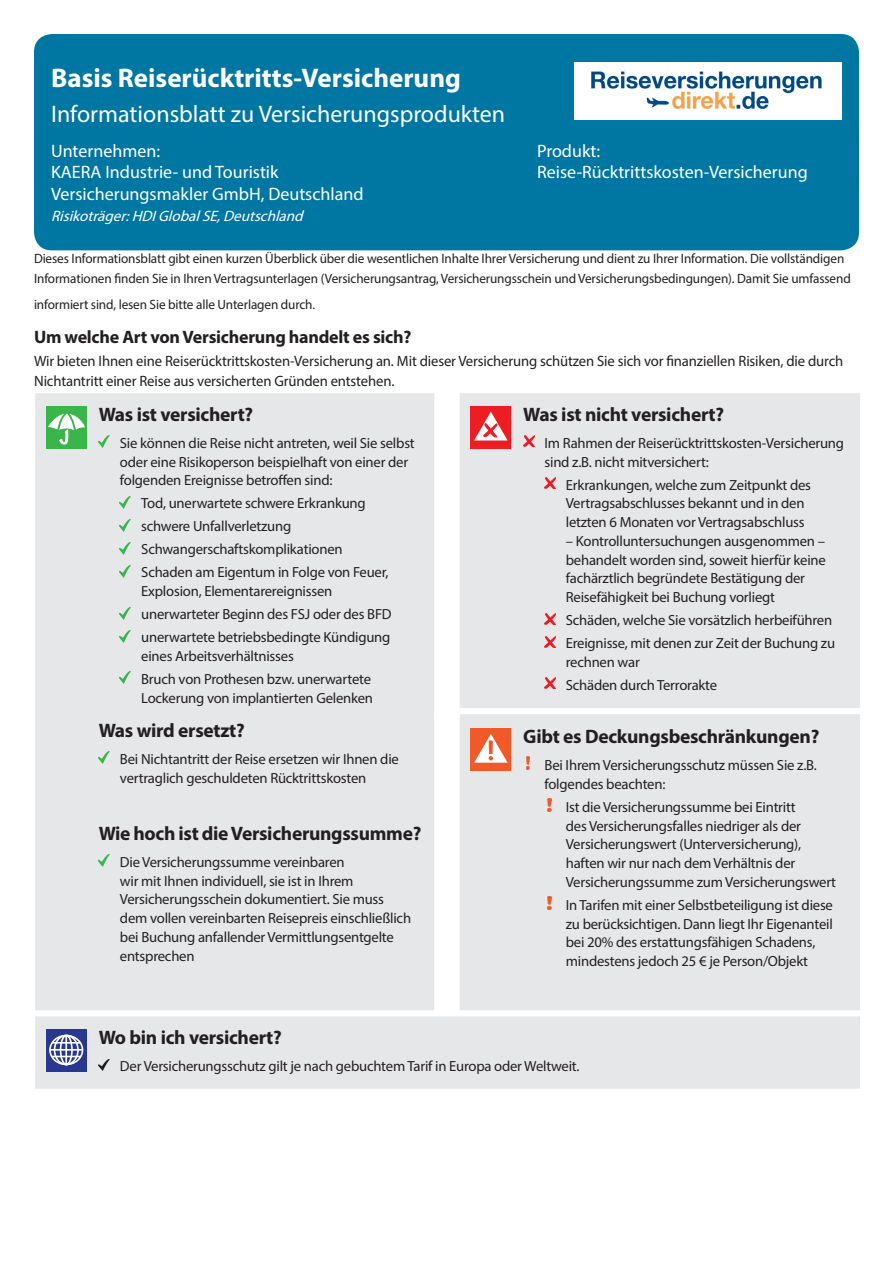
<style>
.page{position:relative;width:893px;height:1263px;background:#fff}
.page>*{position:absolute;margin:0;border:0;box-sizing:border-box;transform-origin:0 0}
.Form_title{font:700 27px "Myriad Pro";color:#fff}
.Form_sub_title{font:24px "Myriad Pro";color:#fff}
.Cover_subhead{font:700 19.5px "Myriad Pro";letter-spacing:-.015em;color:#231f20}
.Company_Product_head{font:18px "Myriad Pro";color:#fff}
.Cover_subhead-2{font:700 18px "Myriad Pro";letter-spacing:-.015em;color:#231f20}
.Form_intro{font:15px/19.5px "Myriad Pro";letter-spacing:-.01em;color:#231f20}
.Company_Product_head-2{font:italic 15px "Myriad Pro";color:#fff}
.Covered_bullets{font:14.7px/18.8px "Myriad Pro";letter-spacing:-.015em;color:#231f20}
.Form_intro-2{font:13.5px/19.5px "Myriad Pro";letter-spacing:-.01em;color:#231f20}
</style>
<div class="page">
<div style="left:34px;top:34px;width:825px;height:216px;background:#0076a3;border-radius:18px"></div>
<div style="left:35px;top:393px;width:825px;height:696px;background:#e6e7e9"></div>
<div style="left:460px;top:708px;width:59px;height:6px;background:#fff"></div>
<div style="left:519px;top:708px;width:341px;height:6px;background:#fff"></div>
<div style="left:434px;top:712px;width:26px;height:6px;background:#fff"></div>
<div style="left:46px;top:406px;width:41px;height:42px;background:#3ab54a"></div>
<svg style="left:48px;top:409px;width:37px;height:35px"></svg>
<svg style="left:99px;top:436px;width:10px;height:12px"></svg>
<svg style="left:120px;top:496px;width:11px;height:12px"></svg>
<svg style="left:120px;top:519px;width:11px;height:12px"></svg>
<svg style="left:120px;top:542px;width:11px;height:12px"></svg>
<svg style="left:120px;top:565px;width:11px;height:12px"></svg>
<svg style="left:120px;top:607px;width:11px;height:12px"></svg>
<svg style="left:120px;top:630px;width:11px;height:12px"></svg>
<svg style="left:120px;top:672px;width:11px;height:12px"></svg>
<svg style="left:99px;top:752px;width:10px;height:12px"></svg>
<svg style="left:99px;top:855px;width:10px;height:12px"></svg>
<div style="left:470px;top:406px;width:41px;height:42px;background:#ee1d23"></div>
<svg style="left:474px;top:412px;width:34px;height:28px"></svg>
<svg style="left:523px;top:436px;width:11px;height:11px"></svg>
<svg style="left:545px;top:478px;width:10px;height:10px"></svg>
<svg style="left:545px;top:613px;width:10px;height:11px"></svg>
<svg style="left:545px;top:636px;width:10px;height:11px"></svg>
<svg style="left:545px;top:678px;width:10px;height:11px"></svg>
<div style="left:470px;top:728px;width:41px;height:43px;background:#f15929"></div>
<svg style="left:474px;top:734px;width:34px;height:29px"></svg>
<svg style="left:526px;top:757px;width:4px;height:13px"></svg>
<img style="left:547px;top:798px;width:4px;height:14px">
<img style="left:547px;top:896px;width:4px;height:14px">
<svg style="left:46px;top:1029px;width:41px;height:43px"></svg>
<div style="left:49px;top:1035px;width:34px;height:30px;border:2px solid #fff;border-radius:50%"></div>
<div style="left:54px;top:1035px;width:25px;height:30px;border:2px solid #fff;border-radius:50%"></div>
<div style="left:60px;top:1035px;width:13px;height:30px;border:2px solid #fff;border-radius:50%"></div>
<hr style="left:65px;top:1035px;width:2px;height:30px;background:#fff">
<svg style="left:52px;top:1042px;width:29px;height:1px"></svg>
<svg style="left:52px;top:1056px;width:29px;height:1px"></svg>
<hr style="left:50px;top:1049px;width:33px;height:1px;background:#fff">
<svg style="left:99px;top:1059px;width:10px;height:12px"></svg>
<img style="left:575px;top:62px;width:267px;height:57px">
<p class="Form_title" style="left:51px;top:60px;width:411px">Basis Reiserücktritts-Versicherung</p>
<p class="Form_sub_title" style="left:51px;top:99px;width:456px">Informationsblatt zu Versicherungsprodukten</p>
<p class="Company_Product_head" style="left:51px;top:139px;width:111px">Unternehmen:</p>
<p class="Company_Product_head" style="left:537px;top:139px;width:65px">Produkt:</p>
<p class="Company_Product_head" style="left:51px;top:161px;width:229px">KAERA Industrie- und Touristik</p>
<p class="Company_Product_head" style="left:537px;top:161px;width:272px">Reise-Rücktrittskosten-Versicherung</p>
<p class="Company_Product_head" style="left:51px;top:183px;width:314px">Versicherungsmakler GmbH, Deutschland</p>
<p class="Company_Product_head-2" style="left:51px;top:207px;width:258px">Risikoträger:HDIGlobalSE,Deutschland</p>
<p class="Form_intro-2" style="left:34px;top:249px;width:818px">Dieses Informationsblatt gibt einen kurzen Überblick über die wesentlichen Inhalte Ihrer Versicherung und dient zu Ihrer Information. Die vollständigen<br>Informationen finden Sie in Ihren Vertragsunterlagen (Versicherungsantrag, Versicherungsschein und Versicherungsbedingungen). Damit Sie umfassend</p>
<p class="Form_intro-2" style="left:34px;top:294px;width:283px">informiert sind, lesen Sie bitte alle Unterlagen durch.</p>
<p class="Cover_subhead-2" style="left:34px;top:325px;width:379px">Um welche Art von Versicherung handelt es sich?</p>
<p class="Form_intro" style="left:34px;top:351px;width:811px">Wir bieten Ihnen eine Reiserücktrittskosten-Versicherung an. Mit dieser Versicherung schützen Sie sich vor finanziellen Risiken, die durch<br>Nichtantritt einer Reise aus versicherten Gründen entstehen.</p>
<p class="Cover_subhead" style="left:99px;top:401px;width:156px">Was ist versichert?</p>
<p class="Covered_bullets" style="left:120px;top:433px;width:296px">Sie können die Reise nicht antreten, weil Sie selbst oder eine Risikoperson beispielhaft von einer der folgenden Ereignisse betroffen sind:</p>
<p class="Covered_bullets" style="left:141px;top:494px;width:226px">Tod, unerwartete schwere Erkrankung</p>
<p class="Covered_bullets" style="left:141px;top:517px;width:152px">schwere Unfallverletzung</p>
<p class="Covered_bullets" style="left:141px;top:540px;width:203px">Schwangerschaftskomplikationen</p>
<p class="Covered_bullets" style="left:141px;top:563px;width:249px">Schaden am Eigentum in Folge von Feuer,<br>Explosion, Elementarereignissen</p>
<p class="Covered_bullets" style="left:141px;top:604px;width:252px">unerwarteter Beginn des FSJ oder des BFD</p>
<p class="Covered_bullets" style="left:141px;top:627px;width:251px">unerwartete betriebsbedingte Kündigung eines Arbeitsverhältnisses</p>
<p class="Covered_bullets" style="left:141px;top:669px;width:233px">Bruch von Prothesen bzw. unerwartete<br>Lockerung von implantierten Gelenken</p>
<p class="Cover_subhead" style="left:99px;top:717px;width:148px">Was wird ersetzt?</p>
<p class="Covered_bullets" style="left:120px;top:749px;width:280px">Bei Nichtantritt der Reise ersetzen wir Ihnen die vertraglich geschuldeten Rücktrittskosten</p>
<p class="Cover_subhead" style="left:523px;top:401px;width:202px">Was ist nicht versichert?</p>
<p class="Covered_bullets" style="left:545px;top:433px;width:301px">Im Rahmen der Reiserücktrittskosten-Versicherung sind z.B. nicht mitversichert:</p>
<p class="Covered_bullets" style="left:566px;top:475px;width:247px">Erkrankungen, welche zum Zeitpunkt des<br>Vertragsabschlusses bekannt und in den letzten 6 Monaten vor Vertragsabschluss</p>
<p class="Covered_bullets" style="left:566px;top:531px;width:262px">– Kontrolluntersuchungen ausgenommen – behandelt worden sind, soweit hierfür keine fachärztlich begründete Bestätigung der Reisefähigkeit bei Buchung vorliegt</p>
<p class="Covered_bullets" style="left:566px;top:610px;width:268px">Schäden, welche Sie vorsätzlich herbeiführen</p>
<p class="Covered_bullets" style="left:566px;top:633px;width:271px">Ereignisse, mit denen zur Zeit der Buchung zu rechnen war</p>
<p class="Covered_bullets" style="left:566px;top:675px;width:153px">Schäden durch Terrorakte</p>
<p class="Cover_subhead" style="left:523px;top:723px;width:298px">Gibt es Deckungsbeschränkungen?</p>
<p class="Covered_bullets" style="left:545px;top:755px;width:274px">Bei Ihrem Versicherungsschutz müssen Sie z.B. folgendes beachten:</p>
<p class="Covered_bullets" style="left:566px;top:797px;width:272px">Ist die Versicherungssumme bei Eintritt<br>des Versicherungsfalles niedriger als der Versicherungswert (Unterversicherung), haften wir nur nach dem Verhältnis der Versicherungssumme zum Versicherungswert</p>
<p class="Covered_bullets" style="left:566px;top:895px;width:269px">In Tarifen mit einer Selbstbeteiligung ist diese zu berücksichtigen. Dann liegt Ihr Eigenanteil bei 20% des erstattungsfähigen Schadens, mindestens jedoch 25 € je Person/Objekt</p>
<p class="Cover_subhead" style="left:99px;top:820px;width:324px">Wie hoch ist die Versicherungssumme?</p>
<p class="Covered_bullets" style="left:120px;top:852px;width:293px">Die Versicherungssumme vereinbaren<br>wir mit Ihnen individuell, sie ist in Ihrem Versicherungsschein dokumentiert. Sie muss dem vollen vereinbarten Reisepreis einschließlich bei Buchung anfallender Vermittlungsentgelte entsprechen</p>
<p class="Cover_subhead" style="left:99px;top:1024px;width:185px">Wo bin ich versichert?</p>
<p class="Covered_bullets" style="left:120px;top:1056px;width:461px">Der Versicherungsschutz gilt je nach gebuchtem Tarif in Europa oder Weltweit.</p>
</div>
